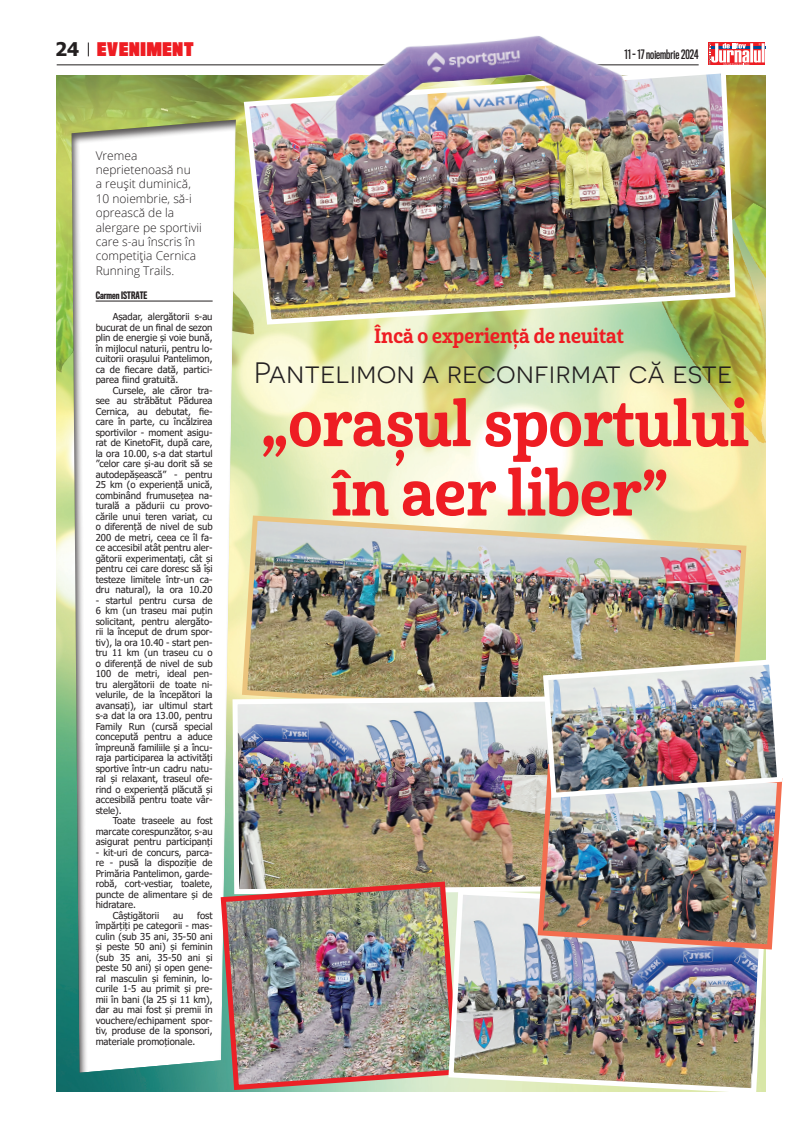
<style>
.page{position:relative;width:808px;height:1134px;background:#fff}
.page>*{position:absolute;margin:0;border:0;box-sizing:border-box;transform-origin:0 0}
.SUPRA{font:63.1px/69.4px "Cabrito Con Bol";color:#ee1d23;text-align:center}
.SUPRA-2{font:29.5px "Novecentosanswide";color:#231f20}
.SUPRA-3{font:20px "Cabrito Con Bol";color:#ee1d23}
.t1{font:900 17.3px "Titling Gothic FB Comp";letter-spacing:.05em;color:#ee1d23}
.INTRO{font:300 12px/14.4px "Open Sans";color:#231f20}
.t2{font:600 12px "Titling Gothic FB Comp";color:#231f20}
.BODY_TXT{font:9.5px/10.5px "Tahoma";color:#231f20;text-align:justify}
.Semantura_ok{font:500 9.5px "Titling Gothic FB Comp";color:#231f20}
.s1{font-family:"Tahoma";font-weight:700;font-size:18.8px;color:#231f20}
</style>
<div class="page">
<div style="left:708px;top:43px;width:57px;height:22px;background:#ee1d23"></div>
<svg style="left:709px;top:43px;width:56px;height:22px"></svg>
<hr style="left:57px;top:64px;width:642px;height:1px;background:#231f20">
<svg style="left:88px;top:43px;width:1px;height:13px"></svg>
<img style="left:57px;top:76px;width:708px;height:1015px">
<div style="left:71px;top:118px;width:166px;height:956px;background:#231f20;opacity:.75"></div>
<hr style="left:96px;top:301px;width:117px;height:1px;background:#231f20">
<img style="left:239px;top:513px;width:510px;height:181px">
<img style="left:241px;top:73px;width:497px;height:254px">
<img style="left:230px;top:694px;width:310px;height:193px">
<img style="left:218px;top:879px;width:243px;height:213px">
<img style="left:446px;top:887px;width:320px;height:205px">
<img style="left:279px;top:36px;width:378px;height:176px">
<img style="left:535px;top:761px;width:246px;height:191px">
<img style="left:540px;top:657px;width:243px;height:143px">
<h3 class="t1" style="left:55px;top:38px;width:140px"><span class="s1">24</span> EVENIMENT</h3>
<p class="t2" style="left:625px;top:47px;width:76px">11 - 17 noiembrie 2024</p>
<p class="INTRO" style="left:96px;top:148px;width:108px">Vremea neprietenoasă nu<br>a reușit duminică,<br>10 noiembrie, să-i oprească de la alergare pe sportivii care s-au înscris în competiția Cernica<br>Running Trails.</p>
<p class="Semantura_ok" style="left:96px;top:290px;width:53px">Carmen ISTRATE</p>
<p class="BODY_TXT" style="left:96px;top:312px;width:118px;text-indent:17px">Așadar, alergătorii s-au bucurat de un final de sezon plin de energie și voie bună, în mijlocul naturii, pentru lo&shy;cuitorii orașului Pantelimon, ca de fiecare dată, partici&shy;parea fiind gratuită.</p>
<p class="BODY_TXT" style="left:96px;top:386px;width:118px;text-indent:17px">Cursele, ale căror tra&shy;see au străbătut Pădurea Cernica, au debutat, fie&shy;care în parte, cu încălzirea sportivilor - moment asigu&shy;rat de KinetoFit, după care, la ora 10.00, s-a dat startul ”celor care și-au dorit să se autodepășească” - pentru 25 km (o experiență unică, combinând frumusețea na&shy;turală a pădurii cu provo&shy;cările unui teren variat, cu o diferență de nivel de sub 200 de metri, ceea ce îl fa&shy;ce accesibil atât pentru aler&shy;gătorii experimentați, cât și pentru cei care doresc să își testeze limitele într-un ca&shy;dru natural), la ora 10.20</p>
<p class="BODY_TXT" style="left:96px;top:596px;width:118px">- startul pentru cursa de 6 km (un traseu mai puțin solicitant, pentru alergăto&shy;rii la început de drum spor&shy;tiv), la ora 10.40 - start pen&shy;tru 11 km (un traseu cu o o diferență de nivel de sub 100 de metri, ideal pen&shy;tru alergătorii de toate ni&shy;velurile, de la începători la avansați), iar ultimul start s-a dat la ora 13.00, pentru Family Run (cursă special concepută pentru a aduce împreună familiile și a încu&shy;raja participarea la activități sportive într-un cadru natu&shy;ral și relaxant, traseul ofe&shy;rind o experiență plăcută și accesibilă pentru toate vâr&shy;stele).</p>
<p class="BODY_TXT" style="left:96px;top:816px;width:118px;text-indent:17px">Toate traseele au fost marcate corespunzător, s-au asigurat pentru participanți</p>
<p class="BODY_TXT" style="left:96px;top:848px;width:118px">- kit-uri de concurs, parca&shy;re - pusă la dispoziție de Primăria Pantelimon, garde&shy;robă, cort-vestiar, toalete, puncte de alimentare și de hidratare.</p>
<p class="BODY_TXT" style="left:113px;top:911px;width:48px">Câștigătorii</p>
<p class="BODY_TXT" style="left:173px;top:911px;width:12px">au</p>
<p class="BODY_TXT" style="left:96px;top:911px;width:118px;text-indent:101px">fost împărțiți pe categorii - mas&shy;culin (sub 35 ani, 35-50 ani și peste 50 ani) și feminin (sub 35 ani, 35-50 ani și peste 50 ani) și open gene&shy;ral masculin și feminin, lo&shy;curile 1-5 au primit și pre&shy;mii în bani (la 25 și 11 km), dar au mai fost și premii în vouchere/echipament spor&shy;tiv, produse de la sponsori, materiale promoționale.</p>
<p class="SUPRA-3" style="left:374px;top:323px;width:251px">Încă o experiență de neuitat</p>
<p class="SUPRA-2" style="left:254px;top:356px;width:480px">Pantelimon a reconfirmat că este</p>
<p class="SUPRA" style="left:261px;top:390px;width:489px">„orașul sportului în aer liber”</p>
</div>
